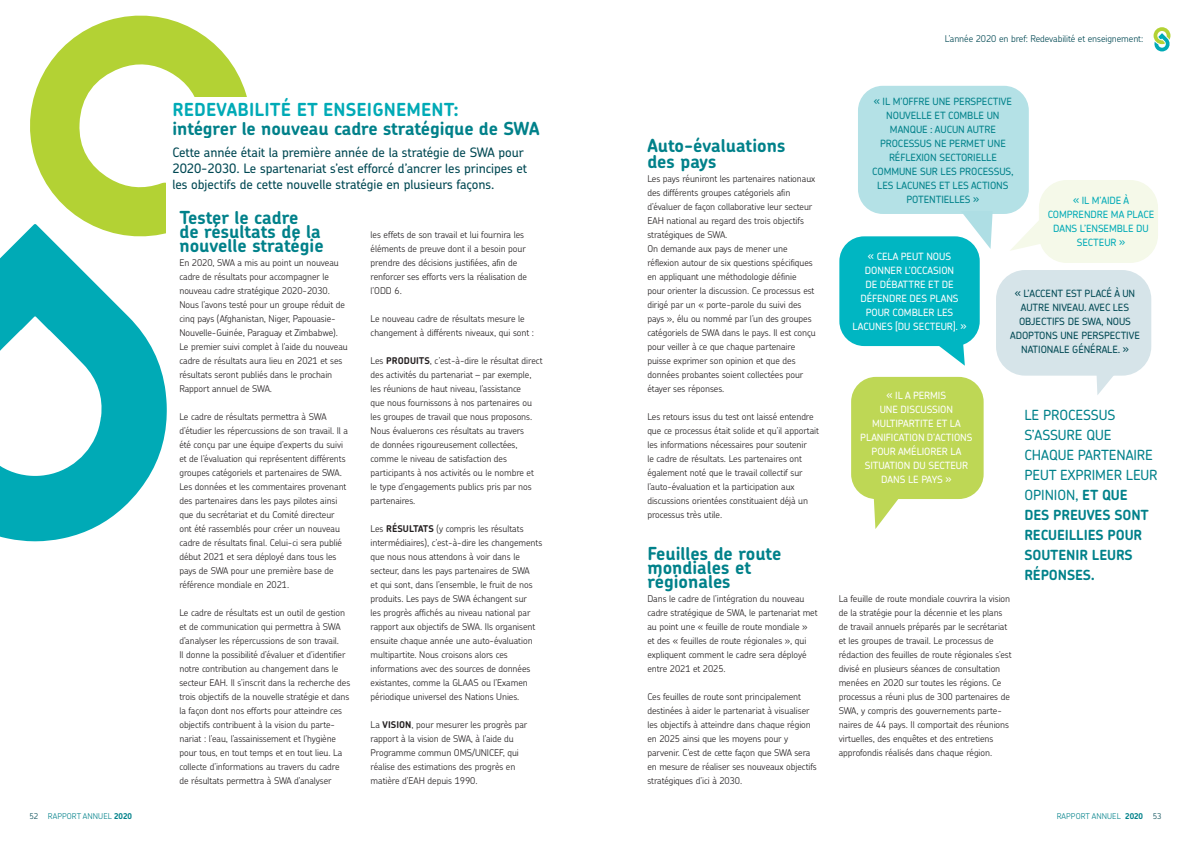
<style>
.page{position:relative;width:1191px;height:842px;background:#fff}
.page>*{position:absolute;margin:0;border:0;box-sizing:border-box;transform-origin:0 0}
._2-onderkop_Bold{font:700 18px/14px "Chevin Pro";color:#00818a}
._2-Headingtwee{font:700 18px "Chevin Pro";letter-spacing:-.01em;color:#00818a}
._2-Headingtwee-2{font:700 18px "Chevin Pro";letter-spacing:.01em;color:#00aab6}
._4-Brood_Chevin_Ligh{font:700 18px/16px "Chevin Pro";color:#00818a}
._7-streamer_dun{font:500 14px/20px "Chevin Pro";letter-spacing:-.005em;color:#00818a}
._3-Intro{font:500 13px/16px "Chevin Pro";letter-spacing:-.005em;color:#004853}
._7-streamer_dun-2{font:500 10px/14px "Chevin Pro";letter-spacing:-.005em;color:#fff;text-align:center}
._7-streamer_dun-3{font:500 10px/14px "Chevin Pro";letter-spacing:-.005em;color:#00818a;text-align:center}
._7-streamer_dun-4{font:500 10px/14px "Chevin Pro";letter-spacing:-.005em;color:#004853;text-align:center}
._7-streamer_dun-5{font:500 10px/14px "Chevin Pro";letter-spacing:-.005em;color:#00aab6;text-align:center}
._4-Brood_Chevin_Ligh-2{font:300 9.3px/14px "Chevin Pro";letter-spacing:-.005em;color:#231f20}
._4-Brood_Chevin_Ligh-3{font:300 9.3px "Chevin Pro";letter-spacing:-.005em;color:#004853}
.t1{font:300 8px "Chevin Pro";letter-spacing:.01em;color:#00818a}
.s1{font-weight:700}
.s2{color:#004853}
</style>
<div class="page">
<svg style="left:0;top:241px;width:167px;height:300px;fill:#00aab6"></svg>
<div style="left:858px;top:86px;width:170px;height:128px;background:#b4e1e6;border-radius:25px"></div>
<svg style="left:963px;top:214px;width:29px;height:35px"></svg>
<div style="left:1039px;top:180px;width:119px;height:83px;background:#f5f9e9;border-radius:28px"></div>
<svg style="left:1010px;top:221px;width:31px;height:30px"></svg>
<div style="left:839px;top:236px;width:140px;height:110px;background:#00b6c2;border-radius:25px"></div>
<svg style="left:930px;top:344px;width:34px;height:21px"></svg>
<div style="left:851px;top:377px;width:132px;height:122px;background:#bed755;border-radius:25px"></div>
<svg style="left:873px;top:499px;width:26px;height:30px"></svg>
<div style="left:996px;top:270px;width:155px;height:106px;background:#d6e4e9;border-radius:29px"></div>
<svg style="left:1096px;top:375px;width:27px;height:20px"></svg>
<svg style="left:17px;top:15px;width:230px;height:234px"></svg>
<div style="left:167px;top:97px;width:397px;height:45px;background:#fff"></div>
<div style="left:167px;top:138px;width:376px;height:98px;background:#fff"></div>
<svg style="left:1153px;top:27px;width:17px;height:24px"></svg>
<p class="_2-Headingtwee-2" style="left:173px;top:98px;width:288px">REDEVABILITÉ ET ENSEIGNEMENT:</p>
<p class="_2-Headingtwee" style="left:172px;top:117px;width:368px">intégrer le nouveau cadre stratégique de SWA</p>
<p class="_3-Intro" style="left:172px;top:144px;width:356px">Cette année était la première année de la stratégie de SWA pour<br>2020-2030. Le spartenariat s’est efforcé d’ancrer les principes et les objectifs de cette nouvelle stratégie en plusieurs façons.</p>
<p class="_2-onderkop_Bold" style="left:179px;top:210px;width:146px">Tester le cadre<br>de résultats de la nouvelle stratégie</p>
<p class="_4-Brood_Chevin_Ligh-2" style="left:179px;top:255px;width:170px">En 2020, SWA a mis au point un nouveau cadre de résultats pour accompagner le nouveau cadre stratégique 2020-2030.<br>Nous l’avons testé pour un groupe réduit de cinq pays (Afghanistan, Niger, Papouasie-Nouvelle-Guinée, Paraguay et Zimbabwe).<br>Le premier suivi complet à l’aide du nouveau cadre de résultats aura lieu en 2021 et ses résultats seront publiés dans le prochain Rapport annuel de SWA.</p>
<p class="_4-Brood_Chevin_Ligh-2" style="left:179px;top:409px;width:170px">Le cadre de résultats permettra à SWA d’étudier les répercussions de son travail. Il a été conçu par une équipe d’experts du suivi et de l’évaluation qui représentent différents groupes catégoriels et partenaires de SWA.<br>Les données et les commentaires provenant des partenaires dans les pays pilotes ainsi que du secrétariat et du Comité directeur ont été rassemblés pour créer un nouveau cadre de résultats final. Celui-ci sera publié début 2021 et sera déployé dans tous les pays de SWA pour une première base de référence mondiale en 2021.</p>
<p class="_4-Brood_Chevin_Ligh-2" style="left:179px;top:605px;width:172px">Le cadre de résultats est un outil de gestion et de communication qui permettra à SWA d’analyser les répercussions de son travail.<br>Il donne la possibilité d’évaluer et d’identifier notre contribution au changement dans le secteur EAH. Il s’inscrit dans la recherche des trois objectifs de la nouvelle stratégie et dans la façon dont nos efforts pour atteindre ces objectifs contribuent à la vision du parte&shy;nariat : l’eau, l’assainissement et l’hygiène pour tous, en tout temps et en tout lieu. La collecte d’informations au travers du cadre de résultats permettra à SWA d’analyser</p>
<p class="_4-Brood_Chevin_Ligh-2" style="left:370px;top:227px;width:158px">les effets de son travail et lui fournira les éléments de preuve dont il a besoin pour prendre des décisions justifiées, afin de renforcer ses efforts vers la réalisation de l’ODD 6.</p>
<p class="_4-Brood_Chevin_Ligh-2" style="left:370px;top:311px;width:165px">Le nouveau cadre de résultats mesure le changement à différents niveaux, qui sont :</p>
<p class="_4-Brood_Chevin_Ligh-2" style="left:370px;top:353px;width:173px">Les <span class="s1">PRODUITS</span>, c’est-à-dire le résultat direct des activités du partenariat – par exemple, les réunions de haut niveau, l’assistance<br>que nous fournissons à nos partenaires ou les groupes de travail que nous proposons.<br>Nous évaluerons ces résultats au travers<br>de données rigoureusement collectées, comme le niveau de satisfaction des participants à nos activités ou le nombre et le type d’engagements publics pris par nos partenaires.</p>
<p class="_4-Brood_Chevin_Ligh-2" style="left:370px;top:521px;width:173px">Les <span class="s1">RÉSULTATS</span> (y compris les résultats intermédiaires), c’est-à-dire les changements que nous nous attendons à voir dans le secteur, dans les pays partenaires de SWA<br>et qui sont, dans l’ensemble, le fruit de nos produits. Les pays de SWA échangent sur<br>les progrès affichés au niveau national par rapport aux objectifs de SWA. Ils organisent ensuite chaque année une auto-évaluation multipartite. Nous croisons alors ces informations avec des sources de données existantes, comme la GLAAS ou l’Examen périodique universel des Nations Unies.</p>
<p class="_4-Brood_Chevin_Ligh-2" style="left:370px;top:717px;width:158px">La <span class="s1">VISION</span>, pour mesurer les progrès par rapport à la vision de SWA, à l’aide du Programme commun OMS/UNICEF, qui réalise des estimations des progrès en matière d’EAH depuis 1990.</p>
<p class="_4-Brood_Chevin_Ligh-3" style="left:944px;top:32px;width:200px">L’année 2020 en bref: Redevabilité et enseignement:</p>
<p class="_4-Brood_Chevin_Ligh" style="left:647px;top:137px;width:139px">Auto-évaluations des pays</p>
<p class="_4-Brood_Chevin_Ligh-2" style="left:647px;top:171px;width:169px">Les pays réuniront les partenaires nationaux des différents groupes catégoriels afin d’évaluer de façon collaborative leur secteur EAH national au regard des trois objectifs stratégiques de SWA.</p>
<p class="_4-Brood_Chevin_Ligh-2" style="left:647px;top:241px;width:170px">On demande aux pays de mener une réflexion autour de six questions spécifiques en appliquant une méthodologie définie pour orienter la discussion. Ce processus est dirigé par un « porte-parole du suivi des pays », élu ou nommé par l’un des groupes catégoriels de SWA dans le pays. Il est conçu pour veiller à ce que chaque partenaire puisse exprimer son opinion et que des données probantes soient collectées pour étayer ses réponses.</p>
<p class="_4-Brood_Chevin_Ligh-2" style="left:647px;top:409px;width:173px">Les retours issus du test ont laissé entendre que ce processus était solide et qu’il apportait les informations nécessaires pour soutenir<br>le cadre de résultats. Les partenaires ont également noté que le travail collectif sur l’auto-évaluation et la participation aux discussions orientées constituaient déjà un processus très utile.</p>
<p class="_2-onderkop_Bold" style="left:647px;top:546px;width:135px">Feuilles de route mondiales et régionales</p>
<p class="_4-Brood_Chevin_Ligh-2" style="left:647px;top:591px;width:172px">Dans le cadre de l’intégration du nouveau cadre stratégique de SWA, le partenariat met au point une « feuille de route mondiale »<br>et des « feuilles de route régionales », qui expliquent comment le cadre sera déployé entre 2021 et 2025.</p>
<p class="_4-Brood_Chevin_Ligh-2" style="left:647px;top:689px;width:171px">Ces feuilles de route sont principalement destinées à aider le partenariat à visualiser les objectifs à atteindre dans chaque région en 2025 ainsi que les moyens pour y parvenir. C’est de cette façon que SWA sera en mesure de réaliser ses nouveaux objectifs stratégiques d’ici à 2030.</p>
<p class="_7-streamer_dun-3" style="left:872px;top:94px;width:143px">« IL M’OFFRE UNE PERSPECTIVE<br>NOUVELLE ET COMBLE UN<br>MANQUE : AUCUN AUTRE<br>PROCESSUS NE PERMET UNE<br>RÉFLEXION SECTORIELLE<br>COMMUNE SUR LES PROCESSUS,<br>LES LACUNES ET LES ACTIONS<br>POTENTIELLES »</p>
<p class="_7-streamer_dun-5" style="left:1047px;top:193px;width:108px">« IL M’AIDE À<br>COMPRENDRE MA PLACE<br>DANS L’ENSEMBLE DU<br>SECTEUR »</p>
<p class="_7-streamer_dun-2" style="left:852px;top:249px;width:115px">« CELA PEUT NOUS<br>DONNER L’OCCASION<br>DE DÉBATTRE ET DE<br>DÉFENDRE DES PLANS<br>POUR COMBLER LES<br>LACUNES [DU SECTEUR]. »</p>
<p class="_7-streamer_dun-2" style="left:860px;top:388px;width:114px">« IL A PERMIS<br>UNE DISCUSSION<br>MULTIPARTITE ET LA<br>PLANIFICATION D’ACTIONS<br>POUR AMÉLIORER LA<br>SITUATION DU SECTEUR<br>DANS LE PAYS »</p>
<p class="_7-streamer_dun-4" style="left:1010px;top:286px;width:131px">« L’ACCENT EST PLACÉ À UN<br>AUTRE NIVEAU. AVEC LES<br>OBJECTIFS DE SWA, NOUS<br>ADOPTONS UNE PERSPECTIVE<br>NATIONALE GÉNÉRALE. »</p>
<p class="_7-streamer_dun" style="left:1024px;top:405px;width:135px">LE PROCESSUS<br>S’ASSURE QUE<br>CHAQUE PARTENAIRE<br>PEUT EXPRIMER LEUR<br>OPINION, <span class="s1">ET QUE<br>DES PREUVES SONT<br>RECUEILLIES POUR<br>SOUTENIR LEURS<br>RÉPONSES.</span></p>
<p class="_4-Brood_Chevin_Ligh-2" style="left:838px;top:591px;width:174px">La feuille de route mondiale couvrira la vision de la stratégie pour la décennie et les plans de travail annuels préparés par le secrétariat et les groupes de travail. Le processus de rédaction des feuilles de route régionales s’est divisé en plusieurs séances de consultation menées en 2020 sur toutes les régions. Ce processus a réuni plus de 300 partenaires de SWA, y compris des gouvernements parte&shy;naires de 44 pays. Il comportait des réunions virtuelles, des enquêtes et des entretiens approfondis réalisés dans chaque région.</p>
<p class="t1" style="left:29px;top:810px;width:104px"><span class="s2">52</span> RAPPORT ANNUEL <span class="s1">2020</span></p>
<p class="t1" style="left:1056px;top:810px;width:106px">RAPPORT ANNUEL <span class="s1">2020</span> <span class="s2">53</span></p>
</div>
